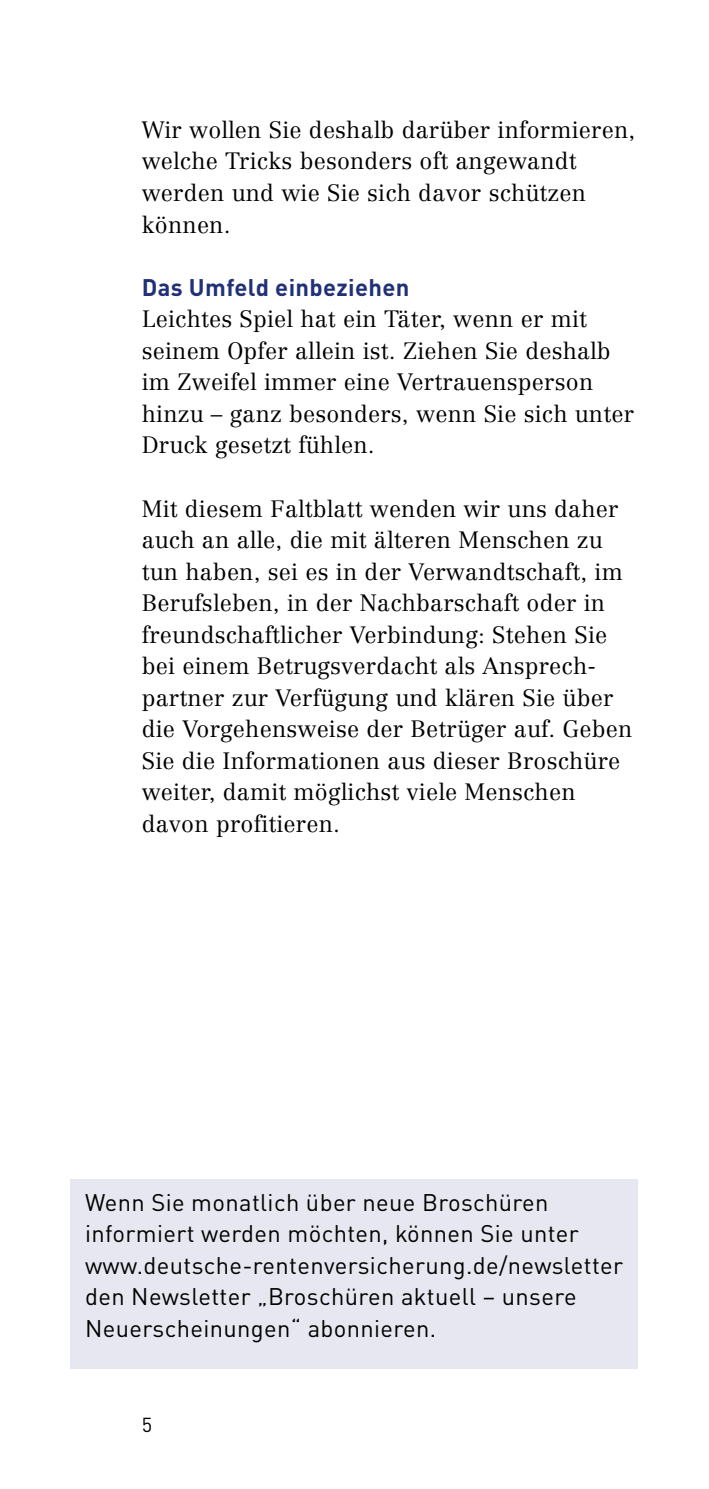
<style>
.page{position:relative;width:709px;height:1489px;background:#fff}
.page>*{position:absolute;margin:0;border:0;box-sizing:border-box;transform-origin:0 0}
.t1{font:23.75px/31.5px "DIN Pro";letter-spacing:.015em;color:#000}
.t2{font:700 23.75px "DIN Pro";letter-spacing:.015em;color:#213178}
.t3{font:300 23.25px/31.5px "Centennial LT Pro";letter-spacing:.01em;color:#000}
.t4{font:20px "DIN Pro";color:#000}
</style>
<div class="page">
<div style="left:71px;top:1179px;width:567px;height:157px;background:#e7e7f1"></div>
<div style="left:71px;top:1336px;width:567px;height:32px;background:#e7e7f1"></div>
<p class="t3" style="left:142px;top:114px;width:495px">Wir wollen Sie deshalb darüber informieren, welche Tricks besonders oft angewandt werden und wie Sie sich davor schützen können.</p>
<p class="t2" style="left:142px;top:267px;width:269px">Das Umfeld einbeziehen</p>
<p class="t3" style="left:142px;top:303px;width:493px">Leichtes Spiel hat ein Täter, wenn er mit seinem Opfer allein ist. Ziehen Sie deshalb im Zweifel immer eine Vertrauensperson hinzu – ganz besonders, wenn Sie sich unter Druck gesetzt fühlen.</p>
<p class="t3" style="left:142px;top:492px;width:492px">Mit diesem Faltblatt wenden wir uns daher auch an alle, die mit älteren Menschen zu tun haben, sei es in der Verwandtschaft, im Berufsleben, in der Nachbarschaft oder in freundschaftlicher Verbindung: Stehen Sie bei einem Betrugsverdacht als Ansprech&shy;partner zur Verfügung und klären Sie über die Vorgehensweise der Betrüger auf. Geben Sie die Informationen aus dieser Broschüre weiter, damit möglichst viele Menschen davon profitieren.</p>
<p class="t1" style="left:85px;top:1183px;width:539px">Wenn Sie monatlich über neue Broschüren informiert werden möchten, können Sie unter www.deutsche-rentenversicherung.de/newsletter den Newsletter „Broschüren aktuell – unsere Neuerscheinungen“ abonnieren.</p>
<p class="t4" style="left:142px;top:1408px;width:12px">5</p>
</div>
